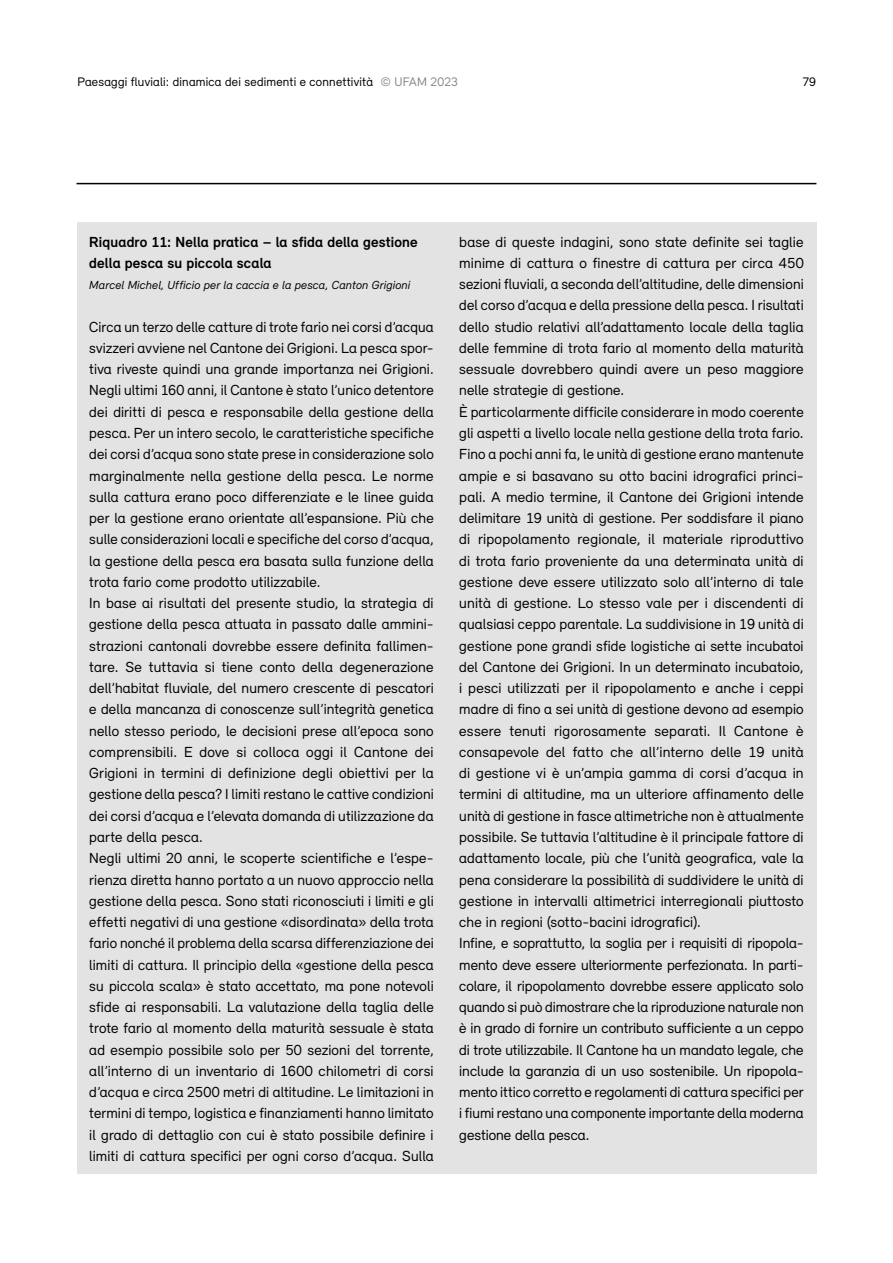
<style>
.page{position:relative;width:893px;height:1263px;background:#fff}
.page>*{position:absolute;margin:0;border:0;box-sizing:border-box;transform-origin:0 0}
._07_Grundtext_o_Abst{font:15px/21.3px "Relevant";letter-spacing:.01em;color:#000;text-align:justify}
._07_Grundtext{font:15px/21.3px "Relevant";color:#000;text-align:justify}
._07_Untertitel{font:700 15px/21.3px "Relevant";letter-spacing:.01em;color:#000}
.t1{font:12.75px "Relevant";letter-spacing:.015em;color:#000}
._08_Legende_Text{font:italic 12px "Relevant";letter-spacing:.02em;color:#000}
.s1{color:#878787}
</style>
<div class="page">
<hr style="left:77px;top:183px;width:739px;height:1px;background:#000">
<div style="left:77px;top:222px;width:739px;height:952px;background:#e3e3e3"></div>
<p class="t1" style="left:77px;top:74px;width:382px">Paesaggi fluviali: dinamica dei sedimenti e connettività <span class="s1">© UFAM 2023</span></p>
<p class="t1" style="left:802px;top:74px;width:15px">79</p>
<h3 class="_07_Untertitel" style="left:89px;top:231px;width:330px">Riquadro 11: Nella pratica – la sfida della gestione della pesca su piccola scala</h3>
<p class="_08_Legende_Text" style="left:89px;top:277px;width:323px">Marcel Michel, Ufficio per la caccia e la pesca, Canton Grigioni</p>
<p class="_07_Grundtext_o_Abst" style="left:89px;top:316px;width:346px">Circa un terzo delle catture di trote fario nei corsi d’acqua svizzeri avviene nel Cantone dei Grigioni. La pesca spor&shy;tiva riveste quindi una grande importanza nei Grigioni.<br>Negli ultimi 160 anni, il Cantone è stato l’unico detentore dei diritti di pesca e responsabile della gestione della pesca. Per un intero secolo, le caratteristiche specifiche dei corsi d’acqua sono state prese in considerazione solo marginalmente nella gestione della pesca. Le norme sulla cattura erano poco differenziate e le linee guida per la gestione erano orientate all’espansione. Più che sulle considerazioni locali e specifiche del corso d’acqua, la gestione della pesca era basata sulla funzione della trota fario come prodotto utilizzabile.</p>
<p class="_07_Grundtext_o_Abst" style="left:89px;top:592px;width:346px">In base ai risultati del presente studio, la strategia di gestione della pesca attuata in passato dalle ammini&shy;strazioni cantonali dovrebbe essere definita fallimen&shy;tare. Se tuttavia si tiene conto della degenerazione dell’habitat fluviale, del numero crescente di pescatori e della mancanza di conoscenze sull’integrità genetica nello stesso periodo, le decisioni prese all’epoca sono comprensibili. E dove si colloca oggi il Cantone dei Grigioni in termini di definizione degli obiettivi per la gestione della pesca? I limiti restano le cattive condizioni dei corsi d’acqua e l’elevata domanda di utilizzazione da parte della pesca.</p>
<p class="_07_Grundtext_o_Abst" style="left:89px;top:847px;width:346px">Negli ultimi 20 anni, le scoperte scientifiche e l’espe&shy;rienza diretta hanno portato a un nuovo approccio nella gestione della pesca. Sono stati riconosciuti i limiti e gli effetti negativi di una gestione «disordinata» della trota fario nonché il problema della scarsa differenziazione dei limiti di cattura. Il principio della «gestione della pesca su piccola scala» è stato accettato, ma pone notevoli sfide ai responsabili. La valutazione della taglia delle trote fario al momento della maturità sessuale è stata ad esempio possibile solo per 50 sezioni del torrente, all’interno di un inventario di 1600 chilometri di corsi d’acqua e circa 2500 metri di altitudine. Le limitazioni in termini di tempo, logistica e finanziamenti hanno limitato il grado di dettaglio con cui è stato possibile definire i limiti di cattura specifici per ogni corso d’acqua. Sulla</p>
<p class="_07_Grundtext_o_Abst" style="left:459px;top:231px;width:346px">base di queste indagini, sono state definite sei taglie minime di cattura o finestre di cattura per circa 450 sezioni fluviali, a seconda dell’altitudine, delle dimensioni del corso d’acqua e della pressione della pesca. I risultati dello studio relativi all’adattamento locale della taglia delle femmine di trota fario al momento della maturità sessuale dovrebbero quindi avere un peso maggiore nelle strategie di gestione.</p>
<p class="_07_Grundtext_o_Abst" style="left:459px;top:401px;width:346px">È particolarmente difficile considerare in modo coerente gli aspetti a livello locale nella gestione della trota fario.<br>Fino a pochi anni fa, le unità di gestione erano mantenute ampie e si basavano su otto bacini idrografici princi&shy;pali. A medio termine, il Cantone dei Grigioni intende delimitare 19 unità di gestione. Per soddisfare il piano di ripopolamento regionale, il materiale riproduttivo di trota fario proveniente da una determinata unità di gestione deve essere utilizzato solo all’interno di tale unità di gestione. Lo stesso vale per i discendenti di qualsiasi ceppo parentale. La suddivisione in 19 unità di gestione pone grandi sfide logistiche ai sette incubatoi del Cantone dei Grigioni. In un determinato incubatoio, i pesci utilizzati per il ripopolamento e anche i ceppi madre di fino a sei unità di gestione devono ad esempio essere tenuti rigorosamente separati. Il Cantone è consapevole del fatto che all’interno delle 19 unità di gestione vi è un’ampia gamma di corsi d’acqua in termini di altitudine, ma un ulteriore affinamento delle unità di gestione in fasce altimetriche non è attualmente possibile. Se tuttavia l’altitudine è il principale fattore di adattamento locale, più che l’unità geografica, vale la pena considerare la possibilità di suddividere le unità di gestione in intervalli altimetrici interregionali piuttosto che in regioni (sotto-bacini idrografici).</p>
<p class="_07_Grundtext" style="left:459px;top:932px;width:346px">Infine, e soprattutto, la soglia per i requisiti di ripopola&shy;mento deve essere ulteriormente perfezionata. In parti&shy;colare, il ripopolamento dovrebbe essere applicato solo quando si può dimostrare che la riproduzione naturale non è in grado di fornire un contributo sufficiente a un ceppo di trote utilizzabile. Il Cantone ha un mandato legale, che include la garanzia di un uso sostenibile. Un ripopola&shy;mento ittico corretto e regolamenti di cattura specifici per i fiumi restano una componente importante della moderna gestione della pesca.</p>
</div>
